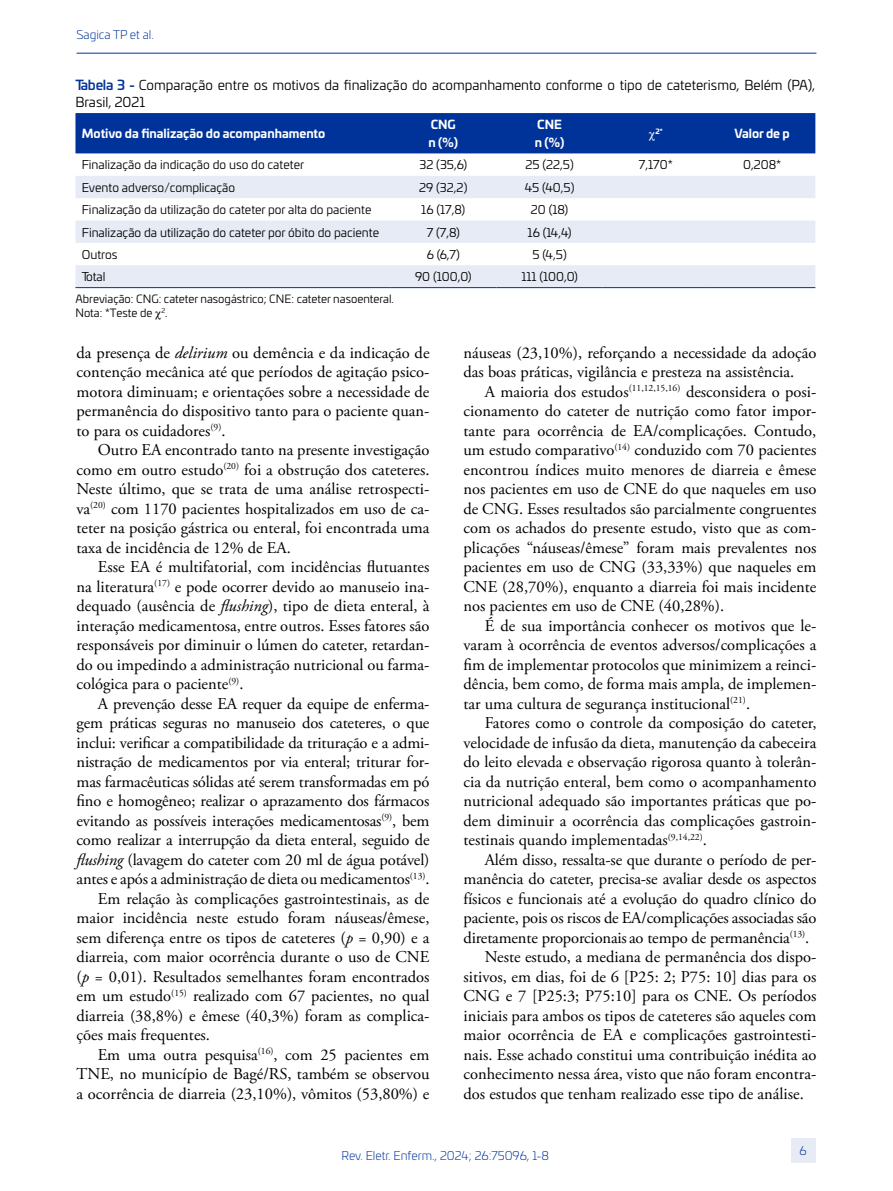
<style>
.page{position:relative;width:893px;height:1191px;background:#fff}
.page>*{position:absolute;margin:0;border:0;box-sizing:border-box;transform-origin:0 0}
.t1{font:16.5px/19.5px "Adobe Garamond Pro";color:#000;text-align:justify}
.t2{font:13.5px/16.2px "Univia Pro";color:#000}
.t3{font:12px "Univia Pro";color:#000}
.t4{font:700 12px/18px "Univia Pro";color:#fff}
.t5{font:300 12px "Univia Pro";color:#039}
.t6{font:11.25px/13.5px "Univia Pro";color:#000}
.t7{font:700 7.05px "Univia Pro";color:#fff}
.s1{font-weight:500;color:#039}
.s2{font-style:italic}
</style>
<div class="page">
<div style="left:791px;top:1138px;width:24px;height:25px;background:#e6ebf5"></div>
<hr style="left:77px;top:53px;width:739px;height:1px;background:#039">
<svg style="left:75px;top:176px;width:740px;height:111px;fill:#e6ebf5"></svg>
<hr style="left:75px;top:287px;width:315px;height:1px;background:#039">
<hr style="left:390px;top:287px;width:106px;height:1px;background:#039">
<hr style="left:496px;top:287px;width:107px;height:1px;background:#039">
<hr style="left:603px;top:287px;width:106px;height:1px;background:#039">
<hr style="left:709px;top:287px;width:106px;height:1px;background:#039">
<div style="left:75px;top:113px;width:740px;height:40px;background:#039"></div>
<p class="t5" style="left:77px;top:26px;width:79px">Sagica TP et al.</p>
<p class="t2" style="left:75px;top:77px;width:741px"><span class="s1">Tabela 3 -</span> Comparação entre os motivos da finalização do acompanhamento conforme o tipo de cateterismo, Belém (PA),<br>Brasil, 2021</p>
<p class="t4" style="left:82px;top:124px;width:245px">Motivo da finalização do acompanhamento</p>
<p class="t4" style="left:428px;top:115px;width:31px">CNG n (%)</p>
<p class="t4" style="left:535px;top:115px;width:31px">CNE n (%)</p>
<p class="t7" style="left:655px;top:126px;width:9px">2*</p>
<p class="t4" style="left:735px;top:124px;width:57px">Valor de p</p>
<p class="t3" style="left:82px;top:156px;width:224px">Finalização da indicação do uso do cateter</p>
<p class="t3" style="left:419px;top:156px;width:49px">32 (35,6)</p>
<p class="t3" style="left:525px;top:156px;width:50px">25 (22,5)</p>
<p class="t3" style="left:639px;top:156px;width:36px">7,170*</p>
<p class="t3" style="left:743px;top:156px;width:40px">0,208*</p>
<p class="t3" style="left:82px;top:179px;width:155px">Evento adverso/complicação</p>
<p class="t3" style="left:419px;top:179px;width:50px">29 (32,2)</p>
<p class="t3" style="left:525px;top:179px;width:51px">45 (40,5)</p>
<p class="t3" style="left:82px;top:201px;width:291px">Finalização da utilização do cateter por alta do paciente</p>
<p class="t3" style="left:421px;top:201px;width:46px">16 (17,8)</p>
<p class="t3" style="left:531px;top:201px;width:39px">20 (18)</p>
<p class="t3" style="left:82px;top:223px;width:299px">Finalização da utilização do cateter por óbito do paciente</p>
<p class="t3" style="left:427px;top:223px;width:35px">7 (7,8)</p>
<p class="t3" style="left:528px;top:223px;width:46px">16 (14,4)</p>
<p class="t3" style="left:82px;top:246px;width:37px">Outros</p>
<p class="t3" style="left:427px;top:246px;width:35px">6 (6,7)</p>
<p class="t3" style="left:532px;top:246px;width:36px">5 (4,5)</p>
<p class="t3" style="left:82px;top:268px;width:25px">Total</p>
<p class="t3" style="left:415px;top:268px;width:58px">90 (100,0)</p>
<p class="t3" style="left:521px;top:268px;width:58px">111 (100,0)</p>
<p class="t6" style="left:75px;top:292px;width:320px">Abreviação: CNG: cateter nasogástrico; CNE: cateter nasoenteral.<br>Nota: *Teste de <sup>2</sup>.</p>
<p class="t1" style="left:77px;top:343px;width:354px">da presença de <span class="s2">delirium</span> ou demência e da indicação de contenção mecânica até que períodos de agitação psico&shy;motora diminuam; e orientações sobre a necessidade de permanência do dispositivo tanto para o paciente quan&shy;to para os cuidadores<sup>(9)</sup>.</p>
<p class="t1" style="left:77px;top:440px;width:354px;text-indent:21px">Outro EA encontrado tanto na presente investigação como em outro estudo<sup>(20)</sup> foi a obstrução dos cateteres.<br>Neste último, que se trata de uma análise retrospecti&shy;va<sup>(20)</sup> com 1170 pacientes hospitalizados em uso de ca&shy;teter na posição gástrica ou enteral, foi encontrada uma taxa de incidência de 12% de EA.</p>
<p class="t1" style="left:77px;top:557px;width:354px;text-indent:21px">Esse EA é multifatorial, com incidências flutuantes na literatura<sup>(17)</sup> e pode ocorrer devido ao manuseio ina&shy;dequado (ausência de <span class="s2">flushing</span>), tipo de dieta enteral, à interação medicamentosa, entre outros. Esses fatores são responsáveis por diminuir o lúmen do cateter, retardan&shy;do ou impedindo a administração nutricional ou farma&shy;cológica para o paciente<sup>(9)</sup>.</p>
<p class="t1" style="left:98px;top:694px;width:333px">A prevenção desse EA requer da equipe de enferma-</p>
<p class="t1" style="left:77px;top:713px;width:354px">gem práticas seguras no manuseio dos cateteres, o que</p>
<p class="t1" style="left:77px;top:733px;width:354px">inclui: verificar a compatibilidade da trituração e a admi-</p>
<p class="t1" style="left:77px;top:752px;width:354px">nistração de medicamentos por via enteral; triturar for-</p>
<p class="t1" style="left:77px;top:772px;width:354px">mas farmacêuticas sólidas até serem transformadas em pó</p>
<p class="t1" style="left:77px;top:792px;width:354px">fino e homogêneo; realizar o aprazamento dos fármacos</p>
<p class="t1" style="left:77px;top:811px;width:354px">evitando as possíveis interações medicamentosas<sup>(9)</sup>, bem</p>
<p class="t1" style="left:77px;top:830px;width:354px">como realizar a interrupção da dieta enteral, seguido de</p>
<p class="t1" style="left:77px;top:850px;width:354px"><span class="s2">flushing</span> (lavagem do cateter com 20 ml de água potável)</p>
<p class="t1" style="left:77px;top:869px;width:354px">antes e após a administração de dieta ou medicamentos<sup>(13)</sup>.</p>
<p class="t1" style="left:98px;top:889px;width:333px">Em relação às complicações gastrointestinais, as de</p>
<p class="t1" style="left:77px;top:908px;width:354px">maior incidência neste estudo foram náuseas/êmese,</p>
<p class="t1" style="left:77px;top:928px;width:354px">sem diferença entre os tipos de cateteres (<span class="s2">p</span> = 0,90) e a</p>
<p class="t1" style="left:77px;top:947px;width:354px">diarreia, com maior ocorrência durante o uso de CNE</p>
<p class="t1" style="left:77px;top:967px;width:354px">(<span class="s2">p</span> = 0,01). Resultados semelhantes foram encontrados</p>
<p class="t1" style="left:77px;top:986px;width:354px">em um estudo<sup>(15)</sup> realizado com 67 pacientes, no qual</p>
<p class="t1" style="left:77px;top:1006px;width:354px">diarreia (38,8%) e êmese (40,3%) foram as complica-</p>
<p class="t1" style="left:77px;top:1025px;width:135px">ções mais frequentes.</p>
<p class="t1" style="left:98px;top:1045px;width:333px">Em uma outra pesquisa<sup>(16)</sup>, com 25 pacientes em</p>
<p class="t1" style="left:77px;top:1064px;width:354px">TNE, no município de Bagé/RS, também se observou</p>
<p class="t1" style="left:77px;top:1084px;width:354px">a ocorrência de diarreia (23,10%), vômitos (53,80%) e</p>
<p class="t1" style="left:463px;top:343px;width:354px">náuseas (23,10%), reforçando a necessidade da adoção das boas práticas, vigilância e presteza na assistência.</p>
<p class="t1" style="left:463px;top:382px;width:354px;text-indent:21px">A maioria dos estudos<sup>(11,12,15,16)</sup> desconsidera o posi&shy;cionamento do cateter de nutrição como fator impor&shy;tante para ocorrência de EA/complicações. Contudo, um estudo comparativo<sup>(14)</sup> conduzido com 70 pacientes encontrou índices muito menores de diarreia e êmese nos pacientes em uso de CNE do que naqueles em uso de CNG. Esses resultados são parcialmente congruentes com os achados do presente estudo, visto que as com&shy;plicações “náuseas/êmese” foram mais prevalentes nos pacientes em uso de CNG (33,33%) que naqueles em CNE (28,70%), enquanto a diarreia foi mais incidente nos pacientes em uso de CNE (40,28%).</p>
<p class="t1" style="left:463px;top:616px;width:354px;text-indent:21px">É de sua importância conhecer os motivos que le&shy;varam à ocorrência de eventos adversos/complicações a fim de implementar protocolos que minimizem a reinci&shy;dência, bem como, de forma mais ampla, de implemen&shy;tar uma cultura de segurança institucional<sup>(21)</sup>.</p>
<p class="t1" style="left:463px;top:713px;width:354px;text-indent:21px">Fatores como o controle da composição do cateter, velocidade de infusão da dieta, manutenção da cabeceira do leito elevada e observação rigorosa quanto à tolerân&shy;cia da nutrição enteral, bem como o acompanhamento nutricional adequado são importantes práticas que po&shy;dem diminuir a ocorrência das complicações gastroin&shy;testinais quando implementadas<sup>(9,14,22)</sup>.</p>
<p class="t1" style="left:485px;top:850px;width:333px">Além disso, ressalta-se que durante o período de per-</p>
<p class="t1" style="left:463px;top:869px;width:354px">manência do cateter, precisa-se avaliar desde os aspectos</p>
<p class="t1" style="left:463px;top:889px;width:354px">físicos e funcionais até a evolução do quadro clínico do</p>
<p class="t1" style="left:463px;top:908px;width:354px">paciente, pois os riscos de EA/complicações associadas são</p>
<p class="t1" style="left:463px;top:928px;width:347px">diretamente proporcionais ao tempo de permanência<sup>(13)</sup>.</p>
<p class="t1" style="left:485px;top:947px;width:333px">Neste estudo, a mediana de permanência dos dispo-</p>
<p class="t1" style="left:463px;top:967px;width:354px">sitivos, em dias, foi de 6 [P25: 2; P75: 10] dias para os</p>
<p class="t1" style="left:463px;top:986px;width:354px">CNG e 7 [P25:3; P75:10] para os CNE. Os períodos</p>
<p class="t1" style="left:463px;top:1006px;width:354px">iniciais para ambos os tipos de cateteres são aqueles com</p>
<p class="t1" style="left:463px;top:1025px;width:354px">maior ocorrência de EA e complicações gastrointesti-</p>
<p class="t1" style="left:463px;top:1045px;width:354px">nais. Esse achado constitui uma contribuição inédita ao</p>
<p class="t1" style="left:463px;top:1065px;width:354px">conhecimento nessa área, visto que não foram encontra-</p>
<p class="t1" style="left:463px;top:1084px;width:342px">dos estudos que tenham realizado esse tipo de análise.</p>
<p class="t5" style="left:342px;top:1147px;width:209px">Rev. Eletr. Enferm., 2024; 26:75096, 1-8</p>
<p class="t5" style="left:799px;top:1142px;width:9px">6</p>
</div>
